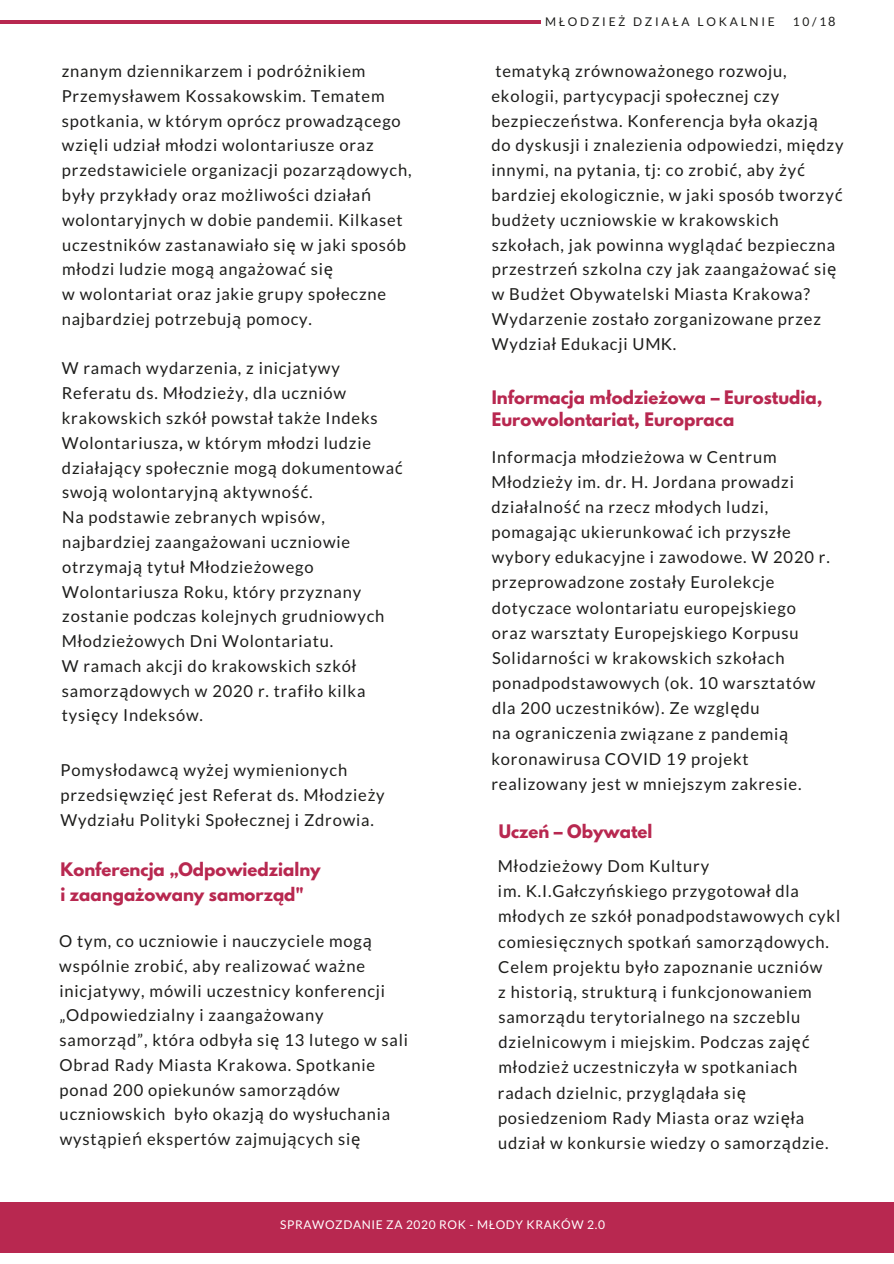
<style>
.page{position:relative;width:894px;height:1264px;background:#fff}
.page>*{position:absolute;margin:0;border:0;box-sizing:border-box;transform-origin:0 0}
.t1{font:16.5px/24.8px "Lato";letter-spacing:.05em;color:#1d1d1b}
.t2{font:700 16.5px/25.2px "League Spartan";color:#b82850}
.t3{font:12.75px "Lato";color:#1d1d1b}
.t4{font:12px "Lato";letter-spacing:.05em;color:#fff}
.t5{font:12px "Lato";letter-spacing:.23em;color:#1d1d1b}
.s1{font-family:"Noto Sans"}
.s2{font-weight:700}
</style>
<div class="page">
<div style="left:0;top:1201px;width:893px;height:51px;background:#b82850"></div>
<hr style="left:0;top:21px;width:540px;height:3px;background:#b82850">
<p class="t1" style="left:62px;top:59px;width:351px">znanym dziennikarzem i podró<span class="s1">ż</span>nikiem Przemys<span class="s1">ł</span>awem Kossakowskim. Tematem spotkania, w którym oprócz prowadz<span class="s1">ą</span>cego wzi<span class="s1">ę</span>li udzia<span class="s1">ł</span> m<span class="s1">ł</span>odzi wolontariusze oraz przedstawiciele organizacji pozarz<span class="s1">ą</span>dowych, by<span class="s1">ł</span>y przyk<span class="s1">ł</span>ady oraz mo<span class="s1">ż</span>liwo<span class="s1">ś</span>ci dzia<span class="s1">ł</span>a<span class="s1">ń </span>wolontaryjnych w dobie pandemii. Kilkaset uczestników zastanawia<span class="s1">ł</span>o si<span class="s1">ę</span> w jaki sposób m<span class="s1">ł</span>odzi ludzie mog<span class="s1">ą</span> anga<span class="s1">ż</span>owa<span class="s1">ć</span> si<span class="s1">ę<br></span>w wolontariat oraz jakie grupy spo<span class="s1">ł</span>eczne najbardziej potrzebuj<span class="s1">ą</span> pomocy.</p>
<p class="t1" style="left:62px;top:356px;width:342px">W ramach wydarzenia, z inicjatywy Referatu ds. M<span class="s1">ł</span>odzie<span class="s1">ż</span>y, dla uczniów krakowskich szkó<span class="s1">ł</span> powsta<span class="s1">ł</span> tak<span class="s1">ż</span>e Indeks Wolontariusza<span class="s2">,</span> w którym m<span class="s1">ł</span>odzi ludzie dzia<span class="s1">ł</span>aj<span class="s1">ą</span>cy spo<span class="s1">ł</span>ecznie mog<span class="s1">ą</span> dokumentowa<span class="s1">ć </span>swoj<span class="s1">ą</span> wolontaryjn<span class="s1">ą</span> aktywno<span class="s1">ść</span>.<br>Na podstawie zebranych wpisów, najbardziej zaanga<span class="s1">ż</span>owani uczniowie otrzymaj<span class="s1">ą</span> tytu<span class="s1">ł</span> M<span class="s1">ł</span>odzie<span class="s1">ż</span>owego Wolontariusza Roku, który przyznany zostanie podczas kolejnych grudniowych M<span class="s1">ł</span>odzie<span class="s1">ż</span>owych Dni Wolontariatu.<br>W ramach akcji do krakowskich szkó<span class="s1">ł </span>samorz<span class="s1">ą</span>dowych w 2020 r. trafi<span class="s1">ł</span>o kilka tysi<span class="s1">ę</span>cy Indeksów.</p>
<p class="t1" style="left:60px;top:757px;width:326px;line-height:25.2px">Pomys<span class="s1">ł</span>odawc<span class="s1">ą</span> wy<span class="s1">ż</span>ej wymienionych przedsi<span class="s1">ę</span>wzi<span class="s1">ęć</span> jest Referat ds. M<span class="s1">ł</span>odzie<span class="s1">ż</span>y<br>Wydzia<span class="s1">ł</span>u Polityki Spo<span class="s1">ł</span>ecznej i Zdrowia.</p>
<p class="t2" style="left:60px;top:856px;width:262px">Konferencja „Odpowiedzialny i zaangażowany samorząd"</p>
<p class="t1" style="left:59px;top:928px;width:350px">O tym, co uczniowie i nauczyciele mog<span class="s1">ą </span>wspólnie zrobi<span class="s1">ć</span>, aby realizowa<span class="s1">ć</span> wa<span class="s1">ż</span>ne inicjatywy, mówili uczestnicy konferencji „Odpowiedzialny i zaanga<span class="s1">ż</span>owany samorz<span class="s1">ą</span>d”, która odby<span class="s1">ł</span>a si<span class="s1">ę</span> 13 lutego w sali Obrad Rady Miasta Krakowa. Spotkanie ponad 200 opiekunów samorz<span class="s1">ą</span>dów uczniowskich by<span class="s1">ł</span>o okazj<span class="s1">ą</span> do wys<span class="s1">ł</span>uchania wyst<span class="s1">ą</span>pie<span class="s1">ń</span> ekspertów zajmuj<span class="s1">ą</span>cych si<span class="s1">ę</span></p>
<p class="t5" style="left:545px;top:15px;width:231px">M<span class="s1">Ł</span>ODZIE<span class="s1">Ż</span> DZIA<span class="s1">Ł</span>A LOKALNIE</p>
<p class="t5" style="left:792px;top:15px;width:45px">10/19</p>
<p class="t3" style="left:827px;top:14px;width:9px">8</p>
<p class="t1" style="left:491px;top:59px;width:353px">tematyk<span class="s1">ą</span> zrównowa<span class="s1">ż</span>onego rozwoju, ekologii, partycypacji spo<span class="s1">ł</span>ecznej czy bezpiecze<span class="s1">ń</span>stwa. Konferencja by<span class="s1">ł</span>a okazj<span class="s1">ą<br></span>do dyskusji i znalezienia odpowiedzi, mi<span class="s1">ę</span>dzy innymi, na pytania, tj: co zrobi<span class="s1">ć</span>, aby <span class="s1">ż</span>y<span class="s1">ć </span>bardziej ekologicznie, w jaki sposób tworzy<span class="s1">ć </span>bud<span class="s1">ż</span>ety uczniowskie w krakowskich szko<span class="s1">ł</span>ach, jak powinna wygl<span class="s1">ą</span>da<span class="s1">ć</span> bezpieczna przestrze<span class="s1">ń</span> szkolna czy jak zaanga<span class="s1">ż</span>owa<span class="s1">ć</span> si<span class="s1">ę </span>w Bud<span class="s1">ż</span>et Obywatelski Miasta Krakowa?<br>Wydarzenie zosta<span class="s1">ł</span>o zorganizowane przez Wydzia<span class="s1">ł</span> Edukacji UMK.</p>
<p class="t2" style="left:491px;top:385px;width:332px;line-height:22.5px">Informacja młodzieżowa – Eurostudia,<br>Eurowolontariat, Europraca</p>
<p class="t1" style="left:491px;top:444px;width:340px;line-height:25.2px">Informacja m<span class="s1">ł</span>odzie<span class="s1">ż</span>owa w Centrum M<span class="s1">ł</span>odzie<span class="s1">ż</span>y im. dr. H. Jordana prowadzi dzia<span class="s1">ł</span>alno<span class="s1">ść</span> na rzecz m<span class="s1">ł</span>odych ludzi, pomagaj<span class="s1">ą</span>c ukierunkowa<span class="s1">ć</span> ich przysz<span class="s1">ł</span>e wybory edukacyjne i zawodowe. W 2020 r. przeprowadzone zosta<span class="s1">ł</span>y Eurolekcje dotyczace wolontariatu europejskiego oraz warsztaty Europejskiego Korpusu Solidarno<span class="s1">ś</span>ci w krakowskich szko<span class="s1">ł</span>ach ponadpodstawowych (ok. 10 warsztatów dla 200 uczestników). Ze wzgl<span class="s1">ę</span>du<br>na ograniczenia zwi<span class="s1">ą</span>zane z pandemi<span class="s1">ą </span>koronawirusa COVID 19 projekt realizowany jest w mniejszym zakresie.</p>
<p class="t2" style="left:498px;top:818px;width:155px">Uczeń – Obywatel</p>
<p class="t1" style="left:497px;top:853px;width:344px;line-height:25.2px">M<span class="s1">ł</span>odzie<span class="s1">ż</span>owy Dom Kultury<br>im. K.I.Ga<span class="s1">ł</span>czy<span class="s1">ń</span>skiego przygotowa<span class="s1">ł</span> dla m<span class="s1">ł</span>odych ze szkó<span class="s1">ł</span> ponadpodstawowych cykl comiesi<span class="s1">ę</span>cznych spotka<span class="s1">ń</span> samorz<span class="s1">ą</span>dowych.<br>Celem projektu by<span class="s1">ł</span>o zapoznanie uczniów<br>z histori<span class="s1">ą</span>, struktur<span class="s1">ą</span> i funkcjonowaniem samorz<span class="s1">ą</span>du terytorialnego na szczeblu dzielnicowym i miejskim. Podczas zaj<span class="s1">ęć </span>m<span class="s1">ł</span>odzie<span class="s1">ż</span> uczestniczy<span class="s1">ł</span>a w spotkaniach radach dzielnic, przygl<span class="s1">ą</span>da<span class="s1">ł</span>a si<span class="s1">ę </span>posiedzeniom Rady Miasta oraz wzi<span class="s1">ęł</span>a udzia<span class="s1">ł</span> w konkursie wiedzy o samorz<span class="s1">ą</span>dzie.</p>
<p class="t4" style="left:280px;top:1217px;width:326px">SPRAWOZDANIE ZA 2020 ROK - M<span class="s1">Ł</span>ODY KRAKÓW 2.0</p>
</div>
